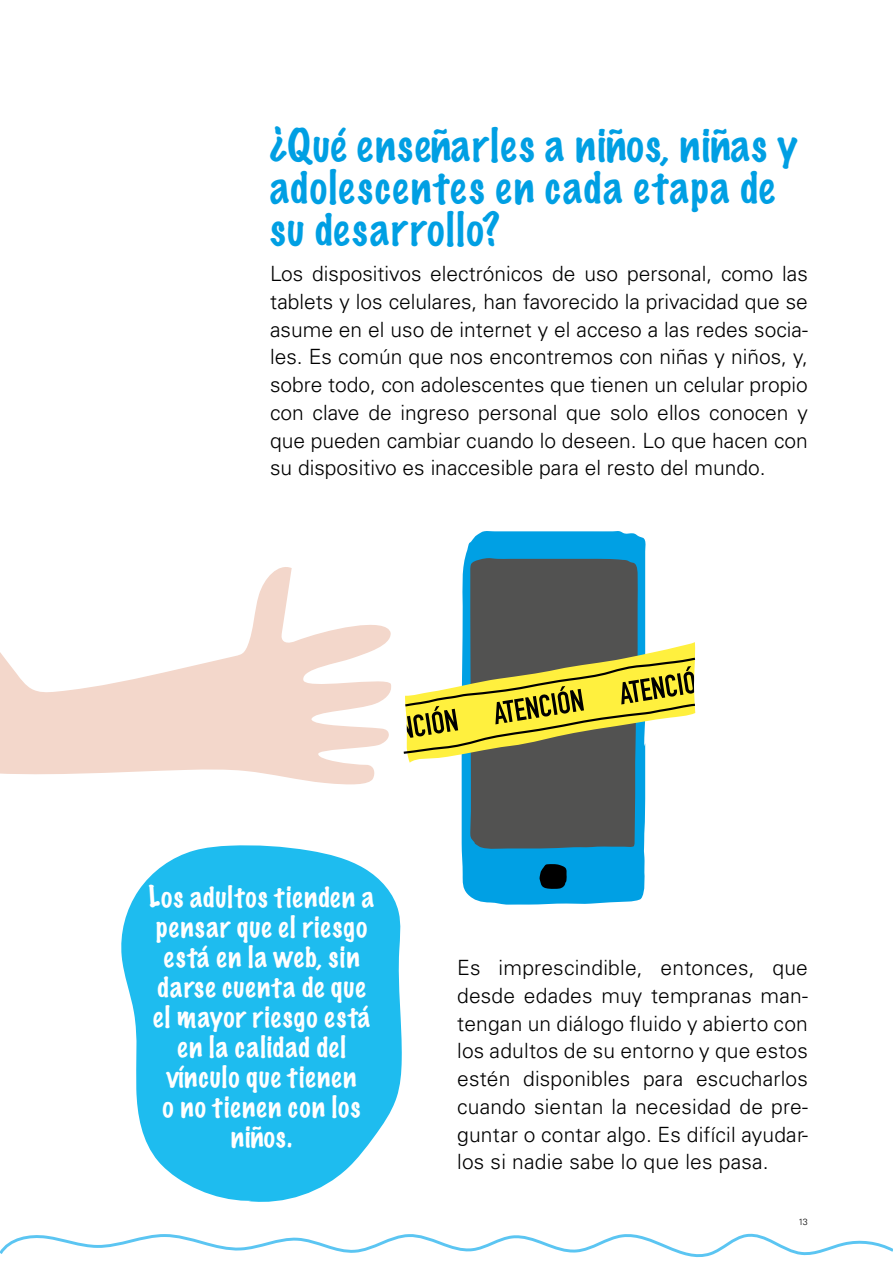
<style>
.page{position:relative;width:893px;height:1276px;background:#fff}
.page>*{position:absolute;margin:0;border:0;box-sizing:border-box;transform-origin:0 0}
.t1{font:100 42px/42px "Marker Felt";letter-spacing:.04em;color:#009fe3}
.t2{font:100 27px/30px "Marker Felt";letter-spacing:.04em;color:#fff;text-align:center}
.t3{font:300 21px/27.8px "Univers LT Std";color:#000;text-align:justify}
.t4{font:300 9px "Univers LT Std";color:#000}
</style>
<div class="page">
<svg style="left:0;top:1233px;width:893px;height:25px"></svg>
<svg style="left:121px;top:845px;width:281px;height:357px;fill:#1ebcef"></svg>
<svg style="left:461px;top:531px;width:185px;height:373px;background:#12a6e5"></svg>
<svg style="left:539px;top:864px;width:28px;height:25px"></svg>
<div style="left:470px;top:558px;width:168px;height:291px;background:#525251"></div>
<svg style="left:403px;top:642px;width:293px;height:120px"></svg>
<svg style="left:0;top:567px;width:391px;height:218px"></svg>
<h1 class="t1" style="left:270px;top:124px;width:529px">¿Qué enseñarles a niños, niñas y adolescentes en cada etapa de su desarrollo?</h1>
<p class="t3" style="left:270px;top:260px;width:539px">Los dispositivos electrónicos de uso personal, como las tablets y los celulares, han favorecido la privacidad que se asume en el uso de internet y el acceso a las redes socia&shy;les. Es común que nos encontremos con niñas y niños, y, sobre todo, con adolescentes que tienen un celular propio con clave de ingreso personal que solo ellos conocen y que pueden cambiar cuando lo deseen. Lo que hacen con su dispositivo es inaccesible para el resto del mundo.</p>
<p class="t2" style="left:149px;top:881px;width:227px">Los adultos tienden a pensar que el riesgo está en la web, sin darse cuenta de que el mayor riesgo está en la calidad del vínculo que tienen<br>o no tienen con los niños.</p>
<p class="t3" style="left:457px;top:954px;width:352px">Es imprescindible, entonces, que desde edades muy tempranas man&shy;tengan un diálogo fluido y abierto con los adultos de su entorno y que estos estén disponibles para escucharlos cuando sientan la necesidad de pre&shy;guntar o contar algo. Es difícil ayudar&shy;los si nadie sabe lo que les pasa.</p>
<p class="t4" style="left:798px;top:1216px;width:11px">13</p>
</div>
